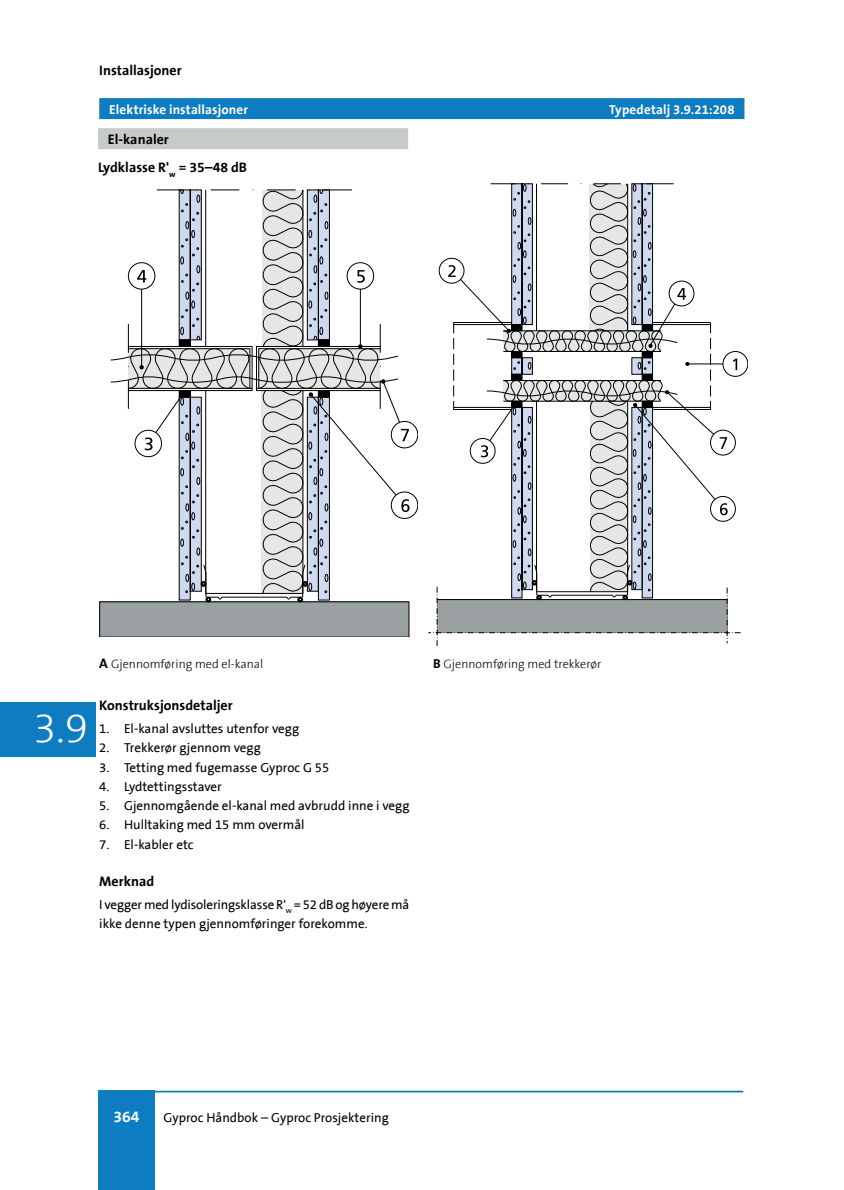
<style>
.page{position:relative;width:844px;height:1190px;background:#fff}
.page>*{position:absolute;margin:0;border:0;box-sizing:border-box;transform-origin:0 0}
.t1{font:300 42px "The Sans B3";color:#fff}
.t2{font:700 15.75px "The Sans B7";color:#fff}
.t3{font:700 14px/28px "The Sans B7";color:#040000}
.t4{font:13.12px/19.2px "The Sans B5 Plain";color:#040000}
.t5{font:700 13.12px "The Sans B7";letter-spacing:.01em;color:#fff}
.t6{font:300 12.25px "The Sans B3";color:#040000}
.s1{font-family:"The Sans B7";font-weight:700;font-size:14px}
.s2{font-family:"The Sans B7";font-weight:700;font-size:13.12px}
</style>
<div class="page">
<div style="left:98px;top:1091px;width:57px;height:99px;background:#0d7cc1"></div>
<hr style="left:98px;top:1091px;width:645px;height:1px;background:#0d7cc1">
<div style="left:0;top:702px;width:96px;height:55px;background:#0d7cc1"></div>
<div style="left:391px;top:421px;width:26px;height:27px;border:1px solid #000;border-radius:50%"></div>
<div style="left:391px;top:492px;width:26px;height:27px;border:1px solid #000;border-radius:50%"></div>
<div style="left:100px;top:602px;width:309px;height:35px;background:#9ba0a3"></div>
<svg style="left:110px;top:190px;width:299px;height:412px"></svg>
<div style="left:722px;top:351px;width:25px;height:26px;border:1px solid #000;border-radius:50%"></div>
<svg style="left:428px;top:183px;width:312px;height:463px"></svg>
<div style="left:98px;top:128px;width:310px;height:21px;background:#c7cacb"></div>
<div style="left:99px;top:98px;width:645px;height:21px;background:#0d7cc1"></div>
<p class="t3" style="left:99px;top:57px;width:84px">Installasjoner</p>
<p class="t5" style="left:109px;top:101px;width:140px">Elektriske installasjoner</p>
<p class="t5" style="left:609px;top:101px;width:127px">Typedetalj 3.9.21:208</p>
<p class="t3" style="left:98px;top:125px;width:150px;text-indent:10px">El-kanaler<br>Lydklasse R'<sub>w</sub> = 35–48 dB</p>
<h1 class="t1" style="left:33px;top:701px;width:56px">3.9</h1>
<p class="t6" style="left:99px;top:656px;width:165px"><span class="s1">A</span> Gjennomføring med el-kanal</p>
<p class="t6" style="left:433px;top:656px;width:170px"><span class="s2">B</span> Gjennomføring med trekkerør</p>
<p class="t3" style="left:99px;top:691px;width:135px">Konstruksjonsdetaljer</p>
<p class="t4" style="left:99px;top:719px;width:201px">1. El-kanal avsluttes utenfor vegg</p>
<p class="t4" style="left:99px;top:738px;width:163px">2. Trekkerør gjennom vegg</p>
<p class="t4" style="left:99px;top:758px;width:232px">3. Tetting med fugemasse Gyproc G 55</p>
<p class="t4" style="left:99px;top:777px;width:124px">4. Lydtettingsstaver</p>
<p class="t4" style="left:99px;top:796px;width:311px">5. Gjennomgående el-kanal med avbrudd inne i vegg</p>
<p class="t4" style="left:99px;top:815px;width:207px">6. Hulltaking med 15 mm overmål</p>
<p class="t4" style="left:99px;top:835px;width:96px">7. El-kabler etc</p>
<p class="t3" style="left:99px;top:867px;width:56px">Merknad</p>
<p class="t4" style="left:99px;top:895px;width:312px">I vegger med lydisoleringsklasse R'<sub>w</sub> = 52 dB og høyere må ikke denne typen gjennomføringer forekomme.</p>
<p class="t2" style="left:114px;top:1107px;width:27px">364</p>
<p class="t4" style="left:163px;top:1108px;width:227px">Gyproc Håndbok – Gyproc Prosjektering</p>
</div>
